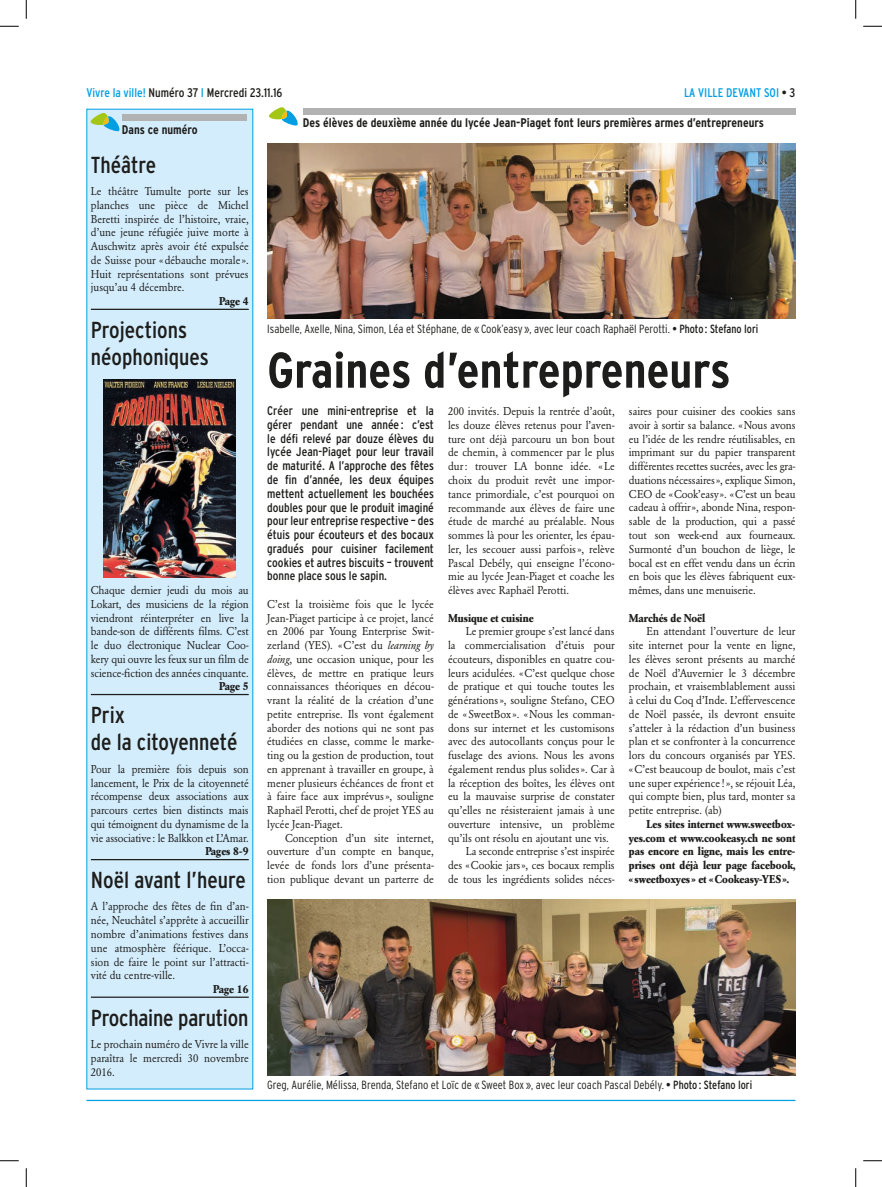
<style>
.page{position:relative;width:882px;height:1187px;background:#fff}
.page>*{position:absolute;margin:0;border:0;box-sizing:border-box;transform-origin:0 0}
.t1{font:700 condensed 50px "Interstate";color:#1d1d1b}
.t2{font:condensed 23.12px/27.5px "Interstate";color:#1d1d1b}
.t3{font:condensed 12.5px/13.8px "Interstate";color:#1d1d1b;text-align:justify}
.t4{font:700 condensed 12.5px "Interstate";color:#1d1d1b}
.t5{font:condensed 12.5px "Interstate";color:#009fe3}
.t6{font:300 condensed 11.88px "Interstate";color:#1d1d1b}
.t7{font:11.25px/13.8px "Garamond BE";color:#1d1d1b;text-align:justify;scale:.95 1}
.t8{font:700 11.25px/13.8px "Garamond BE";color:#1d1d1b;text-align:justify;scale:.95 1}
.s1{color:#009fe3}
.s2{color:#1d1d1b}
.s3{font-weight:400}
.s4{font-style:italic}
</style>
<div class="page">
<hr style="left:86px;top:1099px;width:709px;height:1px;background:#009fe3">
<div style="left:87px;top:109px;width:166px;height:979px;background:#d4edfc"></div>
<hr style="left:91px;top:309px;width:158px;height:1px;background:#1d1d1b">
<hr style="left:91px;top:694px;width:158px;height:1px;background:#1d1d1b">
<hr style="left:91px;top:859px;width:158px;height:1px;background:#1d1d1b">
<hr style="left:91px;top:996px;width:158px;height:1px;background:#1d1d1b">
<div style="left:122px;top:115px;width:124px;height:6px;background:#b2b2b2"></div>
<svg style="left:91px;top:113px;width:28px;height:18px"></svg>
<div style="left:303px;top:109px;width:492px;height:6px;background:#b2b2b2"></div>
<svg style="left:269px;top:107px;width:29px;height:18px"></svg>
<img style="left:104px;top:379px;width:132px;height:198px">
<img style="left:267px;top:143px;width:528px;height:176px">
<img style="left:267px;top:899px;width:528px;height:176px">
<svg style="left:0;top:25px;width:19px;height:2px"></svg>
<svg style="left:863px;top:25px;width:19px;height:2px"></svg>
<svg style="left:0;top:1160px;width:19px;height:1px"></svg>
<svg style="left:863px;top:1160px;width:19px;height:1px"></svg>
<svg style="left:25px;top:0;width:2px;height:19px"></svg>
<svg style="left:25px;top:1168px;width:2px;height:18px"></svg>
<svg style="left:855px;top:0;width:1px;height:19px"></svg>
<svg style="left:855px;top:1168px;width:1px;height:18px"></svg>
<p class="t3" style="left:86px;top:85px;width:197px"><span class="s1">Vivre la ville!</span> Numéro 37 <span class="s1">I</span> Mercredi 23.11.16</p>
<p class="t5" style="left:684px;top:85px;width:113px">LA VILLE DEVANT SOI <span class="s2">• 3</span></p>
<p class="t4" style="left:122px;top:122px;width:77px">Dans ce numéro</p>
<h2 class="t2" style="left:91px;top:150px;width:67px">Théâtre</h2>
<p class="t7" style="left:91px;top:184px;width:168px">Le théâtre Tumulte porte sur les planches une pièce de Michel Beretti inspirée de l’histoire, vraie, d’une jeune réfugiée juive morte à Auschwitz après avoir été expulsée de Suisse pour «débauche morale ».<br>Huit représentations sont prévues jusqu’au 4 décembre.</p>
<p class="t8" style="left:219px;top:294px;width:33px">Page 4</p>
<h2 class="t2" style="left:91px;top:315px;width:119px">Projections néophoniques</h2>
<p class="t7" style="left:91px;top:583px;width:168px">Chaque dernier jeudi du mois au Lokart, des musiciens de la région viendront réinterpréter en live la bande-son de différents films. C’est le duo électronique Nuclear Coo&shy;kery qui ouvre les feux sur un film de science-fiction des années cinquante.</p>
<p class="t8" style="left:219px;top:679px;width:33px">Page 5</p>
<h2 class="t2" style="left:91px;top:700px;width:148px">Prix<br>de la citoyenneté</h2>
<p class="t7" style="left:91px;top:762px;width:168px">Pour la première fois depuis son lancement, le Prix de la citoyenneté récompense deux associations aux parcours certes bien distincts mais qui témoignent du dynamisme de la vie associative: le Balkkon et L’Amar.</p>
<p class="t8" style="left:205px;top:844px;width:47px">Pages 8-9</p>
<h2 class="t2" style="left:91px;top:865px;width:156px">Noël avant l’heure</h2>
<p class="t7" style="left:91px;top:899px;width:168px">A l’approche des fêtes de fin d’an&shy;née, Neuchâtel s’apprête à accueillir nombre d’animations festives dans une atmosphère féérique. L’occa&shy;sion de faire le point sur l’attracti&shy;vité du centre-ville.</p>
<p class="t8" style="left:213px;top:982px;width:39px">Page 16</p>
<h2 class="t2" style="left:91px;top:1003px;width:159px">Prochaine parution</h2>
<p class="t7" style="left:91px;top:1037px;width:168px">Le prochain numéro de Vivre la ville paraîtra le mercredi 30 novembre 2016.</p>
<p class="t4" style="left:303px;top:115px;width:463px">Des élèves de deuxième année du lycée Jean-Piaget font leurs premières armes d’entrepreneurs</p>
<p class="t6" style="left:267px;top:322px;width:492px">Isabelle, Axelle, Nina, Simon, Léa et Stéphane, de « Cook’easy », avec leur coach Raphaël Perotti. <span class="s3">• Photo : Stefano Iori</span></p>
<h1 class="t1" style="left:267px;top:342px;width:465px">Graines d’entrepreneurs</h1>
<p class="t3" style="left:267px;top:404px;width:168px">Créer une mini-entreprise et la gérer pendant une année : c’est le défi relevé par douze élèves du lycée Jean-Piaget pour leur travail de maturité. A l’approche des fêtes de fin d’année, les deux équipes mettent actuellement les bouchées doubles pour que le produit imaginé pour leur entreprise respective – des étuis pour écouteurs et des bocaux gradués pour cuisiner facilement cookies et autres biscuits – trouvent bonne place sous le sapin.</p>
<p class="t7" style="left:267px;top:597px;width:177px">C’est la troisième fois que le lycée Jean-Piaget participe à ce projet, lancé en 2006 par Young Enterprise Swit&shy;zerland (YES). «C’est du <span class="s4">learning by doing</span>, une occasion unique, pour les élèves, de mettre en pratique leurs connaissances théoriques en décou&shy;vrant la réalité de la création d’une petite entreprise. Ils vont également aborder des notions qui ne sont pas étudiées en classe, comme le marke&shy;ting ou la gestion de production, tout en apprenant à travailler en groupe, à mener plusieurs échéances de front et à faire face aux imprévus», souligne Raphaël Perotti, chef de projet YES au lycée Jean-Piaget.</p>
<p class="t7" style="left:267px;top:831px;width:177px;text-indent:18px">Conception d’un site internet, ouverture d’un compte en banque, levée de fonds lors d’une présenta&shy;tion publique devant un parterre de</p>
<p class="t7" style="left:629px;top:404px;width:177px">saires pour cuisiner des cookies sans avoir à sortir sa balance. «Nous avons eu l’idée de les rendre réutilisables, en imprimant sur du papier transparent différentes recettes sucrées, avec les gra&shy;duations nécessaires», explique Simon, CEO de «Cook’easy». «C’est un beau cadeau à offrir», abonde Nina, respon&shy;sable de la production, qui a passé tout son week-end aux fourneaux.<br>Surmonté d’un bouchon de liège, le bocal est en effet vendu dans un écrin en bois que les élèves fabriquent eux&shy;mêmes, dans une menuiserie.</p>
<p class="t8" style="left:629px;top:610px;width:82px">Marchés de Noël</p>
<p class="t7" style="left:629px;top:624px;width:177px;text-indent:18px">En attendant l’ouverture de leur site internet pour la vente en ligne, les élèves seront présents au marché de Noël d’Auvernier le 3 décembre prochain, et vraisemblablement aussi à celui du Coq d’Inde. L’effervescence de Noël passée, ils devront ensuite s’atteler à la rédaction d’un business plan et se confronter à la concurrence lors du concours organisés par YES. « C’est beaucoup de boulot, mais c’est une super expérience ! », se réjouit Léa, qui compte bien, plus tard, monter sa petite entreprise. (ab)</p>
<p class="t8" style="left:629px;top:817px;width:177px;text-indent:18px">Les sites internet www.sweetbox&shy;yes.com et www.cookeasy.ch ne sont pas encore en ligne, mais les entre&shy;prises ont déjà leur page facebook, « sweetboxyes » et « Cookeasy-YES ».</p>
<p class="t7" style="left:448px;top:404px;width:177px">200 invités. Depuis la rentrée d’août, les douze élèves retenus pour l’aven&shy;ture ont déjà parcouru un bon bout de chemin, à commencer par le plus dur : trouver LA bonne idée. « Le choix du produit revêt une impor&shy;tance primordiale, c’est pourquoi on recommande aux élèves de faire une étude de marché au préalable. Nous sommes là pour les orienter, les épau&shy;ler, les secouer aussi parfois», relève Pascal Debély, qui enseigne l’écono&shy;mie au lycée Jean-Piaget et coache les élèves avec Raphaël Perotti.</p>
<p class="t8" style="left:448px;top:611px;width:91px">Musique et cuisine</p>
<p class="t7" style="left:466px;top:624px;width:158px">Le premier groupe s’est lancé dans</p>
<p class="t7" style="left:448px;top:638px;width:177px">la commercialisation d’étuis pour</p>
<p class="t7" style="left:448px;top:652px;width:177px">écouteurs, disponibles en quatre cou-</p>
<p class="t7" style="left:448px;top:666px;width:177px">leurs acidulées. «C’est quelque chose</p>
<p class="t7" style="left:448px;top:679px;width:177px">de pratique et qui touche toutes les</p>
<p class="t7" style="left:448px;top:693px;width:177px">générations », souligne Stefano, CEO</p>
<p class="t7" style="left:448px;top:707px;width:177px">de « SweetBox ». «Nous les comman-</p>
<p class="t7" style="left:448px;top:721px;width:177px">dons sur internet et les customisons</p>
<p class="t7" style="left:448px;top:734px;width:177px">avec des autocollants conçus pour le</p>
<p class="t7" style="left:448px;top:748px;width:177px">fuselage des avions. Nous les avons</p>
<p class="t7" style="left:448px;top:762px;width:177px">également rendus plus solides». Car à</p>
<p class="t7" style="left:448px;top:776px;width:177px">la réception des boîtes, les élèves ont</p>
<p class="t7" style="left:448px;top:789px;width:177px">eu la mauvaise surprise de constater</p>
<p class="t7" style="left:448px;top:803px;width:177px">qu’elles ne résisteraient jamais à une</p>
<p class="t7" style="left:448px;top:817px;width:177px">ouverture intensive, un problème</p>
<p class="t7" style="left:448px;top:831px;width:171px">qu’ils ont résolu en ajoutant une vis.</p>
<p class="t7" style="left:466px;top:844px;width:158px">La seconde entreprise s’est inspirée</p>
<p class="t7" style="left:448px;top:858px;width:177px">des «Cookie jars», ces bocaux remplis</p>
<p class="t7" style="left:448px;top:872px;width:177px">de tous les ingrédients solides néces-</p>
<p class="t6" style="left:267px;top:1078px;width:486px">Greg, Aurélie, Mélissa, Brenda, Stefano et Loïc de « Sweet Box », avec leur coach Pascal Debély. <span class="s3">• Photo : Stefano Iori</span></p>
</div>
